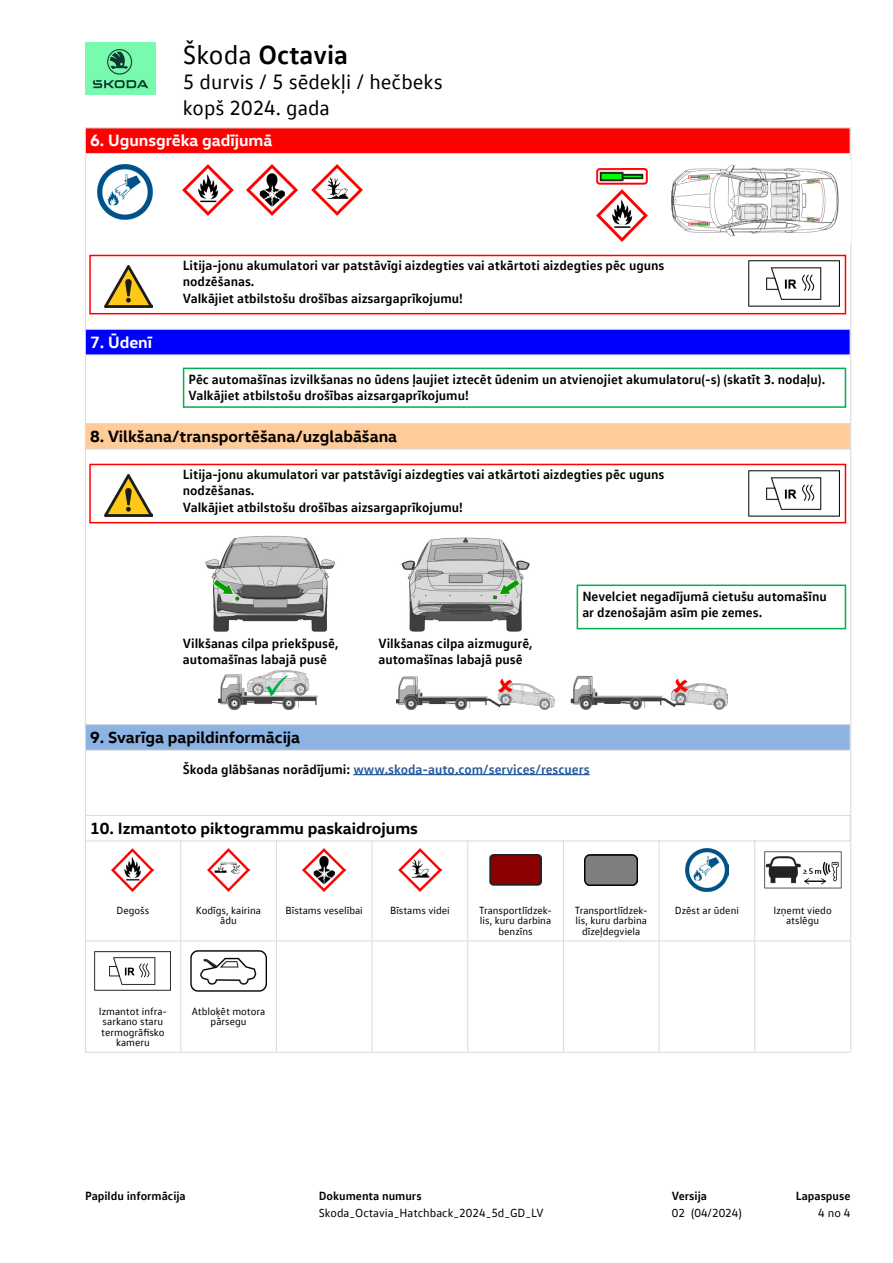
<style>
.page{position:relative;width:893px;height:1263px;background:#fff}
.page>*{position:absolute;margin:0;border:0;box-sizing:border-box;transform-origin:0 0}
.t1{font:700 27px "VW Text Office";color:#000}
.t2{font:21px/25.5px "VW Text Office";color:#000}
.Kapiteltitel{font:700 16.5px "VW Head Office";color:#000}
.Kapiteltitel_weiß{font:700 16.5px "VW Head Office";color:#fff}
.Warntext{font:700 13.5px/16.5px "VW Text Office";color:#000}
.Hinweistext{font:700 13.5px/16.5px "VW Text Office";color:#000}
.Warntext-2{font:700 13.5px "VW Text Office";color:#275b9b}
.Fusszeile{font:12px "VW Text Office";color:#000}
.Fusszeile_fett{font:700 12px "VW Text Office";color:#000}
.Legende_Kap_10{font:10.5px/10.5px "VW Text Office";color:#000;text-align:center}
.s1{font-weight:400}
.s2{color:#000}
</style>
<div class="page">
<img style="left:85px;top:43px;width:71px;height:52px">
<hr style="left:85px;top:128px;width:1px;height:924px;background:#dadada">
<hr style="left:850px;top:128px;width:1px;height:924px;background:#dadada">
<div style="left:85px;top:815px;width:765px;height:26px;border:1px solid #dadada"></div>
<hr style="left:276px;top:941px;width:1px;height:59px;background:#dadada">
<hr style="left:372px;top:941px;width:1px;height:59px;background:#dadada">
<hr style="left:467px;top:941px;width:1px;height:59px;background:#dadada">
<hr style="left:563px;top:941px;width:1px;height:59px;background:#dadada">
<hr style="left:659px;top:941px;width:1px;height:59px;background:#dadada">
<hr style="left:754px;top:941px;width:1px;height:59px;background:#dadada">
<hr style="left:276px;top:1000px;width:1px;height:52px;background:#dadada">
<hr style="left:372px;top:1000px;width:1px;height:52px;background:#dadada">
<hr style="left:467px;top:1000px;width:1px;height:52px;background:#dadada">
<hr style="left:563px;top:1000px;width:1px;height:52px;background:#dadada">
<hr style="left:659px;top:1000px;width:1px;height:52px;background:#dadada">
<hr style="left:754px;top:1000px;width:1px;height:52px;background:#dadada">
<hr style="left:181px;top:1052px;width:95px;height:1px;background:#dadada">
<hr style="left:276px;top:1052px;width:96px;height:1px;background:#dadada">
<hr style="left:372px;top:1052px;width:96px;height:1px;background:#dadada">
<hr style="left:468px;top:1052px;width:95px;height:1px;background:#dadada">
<hr style="left:563px;top:1052px;width:96px;height:1px;background:#dadada">
<hr style="left:659px;top:1052px;width:96px;height:1px;background:#dadada">
<hr style="left:755px;top:1052px;width:95px;height:1px;background:#dadada">
<hr style="left:180px;top:840px;width:1px;height:60px;background:#dadada">
<hr style="left:276px;top:840px;width:1px;height:60px;background:#dadada">
<hr style="left:372px;top:840px;width:1px;height:60px;background:#dadada">
<hr style="left:467px;top:840px;width:1px;height:60px;background:#dadada">
<hr style="left:563px;top:840px;width:1px;height:60px;background:#dadada">
<hr style="left:659px;top:840px;width:1px;height:60px;background:#dadada">
<hr style="left:180px;top:900px;width:1px;height:40px;background:#dadada">
<hr style="left:276px;top:900px;width:1px;height:40px;background:#dadada">
<hr style="left:372px;top:900px;width:1px;height:40px;background:#dadada">
<hr style="left:467px;top:900px;width:1px;height:40px;background:#dadada">
<hr style="left:563px;top:900px;width:1px;height:40px;background:#dadada">
<hr style="left:659px;top:900px;width:1px;height:40px;background:#dadada">
<hr style="left:181px;top:940px;width:95px;height:1px;background:#dadada">
<hr style="left:276px;top:940px;width:96px;height:1px;background:#dadada">
<hr style="left:372px;top:940px;width:96px;height:1px;background:#dadada">
<hr style="left:468px;top:940px;width:95px;height:1px;background:#dadada">
<hr style="left:563px;top:940px;width:96px;height:1px;background:#dadada">
<hr style="left:659px;top:940px;width:96px;height:1px;background:#dadada">
<hr style="left:85px;top:940px;width:96px;height:1px;background:#dadada">
<hr style="left:180px;top:941px;width:1px;height:59px;background:#dadada">
<hr style="left:180px;top:1000px;width:1px;height:52px;background:#dadada">
<hr style="left:85px;top:1052px;width:96px;height:1px;background:#dadada">
<hr style="left:754px;top:840px;width:1px;height:60px;background:#dadada">
<hr style="left:754px;top:900px;width:1px;height:40px;background:#dadada">
<hr style="left:755px;top:940px;width:95px;height:1px;background:#dadada">
<img style="left:111px;top:849px;width:43px;height:42px">
<img style="left:207px;top:849px;width:43px;height:42px">
<img style="left:303px;top:848px;width:42px;height:43px">
<img style="left:399px;top:849px;width:42px;height:42px">
<img style="left:489px;top:854px;width:53px;height:31px">
<img style="left:585px;top:854px;width:53px;height:31px">
<img style="left:686px;top:848px;width:42px;height:43px">
<img style="left:764px;top:851px;width:77px;height:38px">
<img style="left:94px;top:952px;width:77px;height:38px">
<img style="left:190px;top:951px;width:77px;height:40px">
<div style="left:85px;top:725px;width:765px;height:25px;background:#8db3e2"></div>
<div style="left:85px;top:724px;width:765px;height:27px;border:1px solid #dadada"></div>
<hr style="left:353px;top:774px;width:237px;height:1px;background:#275b9b">
<img style="left:104px;top:474px;width:48px;height:42px">
<div style="left:89px;top:464px;width:757px;height:59px;border:2px solid #f00"></div>
<img style="left:748px;top:471px;width:92px;height:46px">
<div style="left:85px;top:423px;width:765px;height:26px;background:#fc9"></div>
<div style="left:85px;top:423px;width:765px;height:26px;border:1px solid #dadada"></div>
<div style="left:577px;top:584px;width:269px;height:45px;border:2px solid #00b050"></div>
<img style="left:219px;top:670px;width:99px;height:39px">
<img style="left:396px;top:675px;width:331px;height:34px">
<img style="left:205px;top:535px;width:130px;height:97px">
<img style="left:401px;top:537px;width:129px;height:95px">
<img style="left:104px;top:265px;width:48px;height:42px">
<div style="left:89px;top:255px;width:757px;height:59px;border:2px solid #f00"></div>
<img style="left:748px;top:260px;width:92px;height:47px">
<img style="left:97px;top:164px;width:55px;height:56px">
<img style="left:183px;top:164px;width:51px;height:52px">
<img style="left:247px;top:164px;width:51px;height:52px">
<img style="left:311px;top:164px;width:51px;height:52px">
<img style="left:596px;top:190px;width:51px;height:51px">
<img style="left:596px;top:168px;width:51px;height:16px">
<div style="left:183px;top:368px;width:663px;height:40px;border:2px solid #00b050"></div>
<div style="left:85px;top:329px;width:765px;height:26px;background:#00f"></div>
<div style="left:85px;top:329px;width:765px;height:26px;border:1px solid #dadada"></div>
<div style="left:85px;top:128px;width:765px;height:25px;background:#f00"></div>
<div style="left:85px;top:128px;width:765px;height:26px;border:1px solid #dadada"></div>
<img style="left:671px;top:165px;width:168px;height:72px">
<h1 class="t1" style="left:183px;top:37px;width:167px"><span class="s1">Škoda</span> Octavia</h1>
<h2 class="t2" style="left:183px;top:69px;width:261px">5 durvis / 5 sēdekļi / hečbeks kopš 2024. gada</h2>
<p class="Kapiteltitel_weiß" style="left:90px;top:130px;width:184px">6. Ugunsgrēka gadījumā</p>
<p class="Kapiteltitel_weiß" style="left:90px;top:331px;width:64px">7. Ūdenī</p>
<p class="Warntext" style="left:183px;top:256px;width:483px">Litija-jonu akumulatori var patstāvīgi aizdegties vai atkārtoti aizdegties pēc uguns nodzēšanas.</p>
<p class="Warntext" style="left:183px;top:289px;width:282px">Valkājiet atbilstošu drošības aizsargaprīkojumu!</p>
<p class="Hinweistext" style="left:189px;top:370px;width:638px">Pēc automašīnas izvilkšanas no ūdens ļaujiet iztecēt ūdenim un atvienojiet akumulatoru(-s) (skatīt 3. nodaļu).<br>Valkājiet atbilstošu drošības aizsargaprīkojumu!</p>
<p class="Kapiteltitel" style="left:90px;top:425px;width:309px">8. Vilkšana/transportēšana/uzglabāšana</p>
<p class="Warntext" style="left:183px;top:465px;width:483px">Litija-jonu akumulatori var patstāvīgi aizdegties vai atkārtoti aizdegties pēc uguns nodzēšanas.</p>
<p class="Warntext" style="left:183px;top:498px;width:282px">Valkājiet atbilstošu drošības aizsargaprīkojumu!</p>
<p class="Warntext" style="left:183px;top:634px;width:157px">Vilkšanas cilpa priekšpusē, automašīnas labajā pusē</p>
<p class="Warntext" style="left:378px;top:634px;width:156px">Vilkšanas cilpa aizmugurē, automašīnas labajā pusē</p>
<p class="Hinweistext" style="left:582px;top:587px;width:246px">Nevelciet negadījumā cietušu automašīnu ar dzenošajām asīm pie zemes.</p>
<p class="Kapiteltitel" style="left:90px;top:727px;width:212px">9. Svarīga papildinformācija</p>
<p class="Warntext-2" style="left:183px;top:760px;width:408px"><span class="s2">Škoda glābšanas norādījumi:</span> www.skoda-auto.com/services/rescuers</p>
<p class="Kapiteltitel" style="left:90px;top:817px;width:329px">10. Izmantoto piktogrammu paskaidrojums</p>
<p class="Legende_Kap_10" style="left:117px;top:905px;width:34px">Degošs</p>
<p class="Legende_Kap_10" style="left:196px;top:905px;width:67px">Kodīgs, kairina ādu</p>
<p class="Legende_Kap_10" style="left:286px;top:905px;width:79px">Bīstams veselībai</p>
<p class="Legende_Kap_10" style="left:390px;top:905px;width:61px">Bīstams videi</p>
<p class="Legende_Kap_10" style="left:479px;top:905px;width:74px">Transportlīdzek&shy;lis, kuru darbina benzīns</p>
<p class="Legende_Kap_10" style="left:575px;top:905px;width:74px">Transportlīdzek&shy;lis, kuru darbina dīzeļdegviela</p>
<p class="Legende_Kap_10" style="left:675px;top:905px;width:66px">Dzēst ar ūdeni</p>
<p class="Legende_Kap_10" style="left:773px;top:905px;width:60px">Izņemt viedo atslēgu</p>
<p class="Legende_Kap_10" style="left:99px;top:1006px;width:70px">Izmantot infra&shy;sarkano staru termogrāfisko kameru</p>
<p class="Legende_Kap_10" style="left:192px;top:1006px;width:75px">Atbloķēt motora pārsegu</p>
<p class="Fusszeile_fett" style="left:85px;top:1188px;width:102px">Papildu informācija</p>
<p class="Fusszeile_fett" style="left:319px;top:1188px;width:104px">Dokumenta numurs</p>
<p class="Fusszeile" style="left:319px;top:1206px;width:226px">Skoda_Octavia_Hatchback_2024_5d_GD_LV</p>
<p class="Fusszeile_fett" style="left:672px;top:1188px;width:37px">Versija</p>
<p class="Fusszeile" style="left:672px;top:1206px;width:72px">02 (04/2024)</p>
<p class="Fusszeile_fett" style="left:796px;top:1188px;width:56px">Lapaspuse</p>
<p class="Fusszeile" style="left:818px;top:1206px;width:34px">4 no 4</p>
</div>
